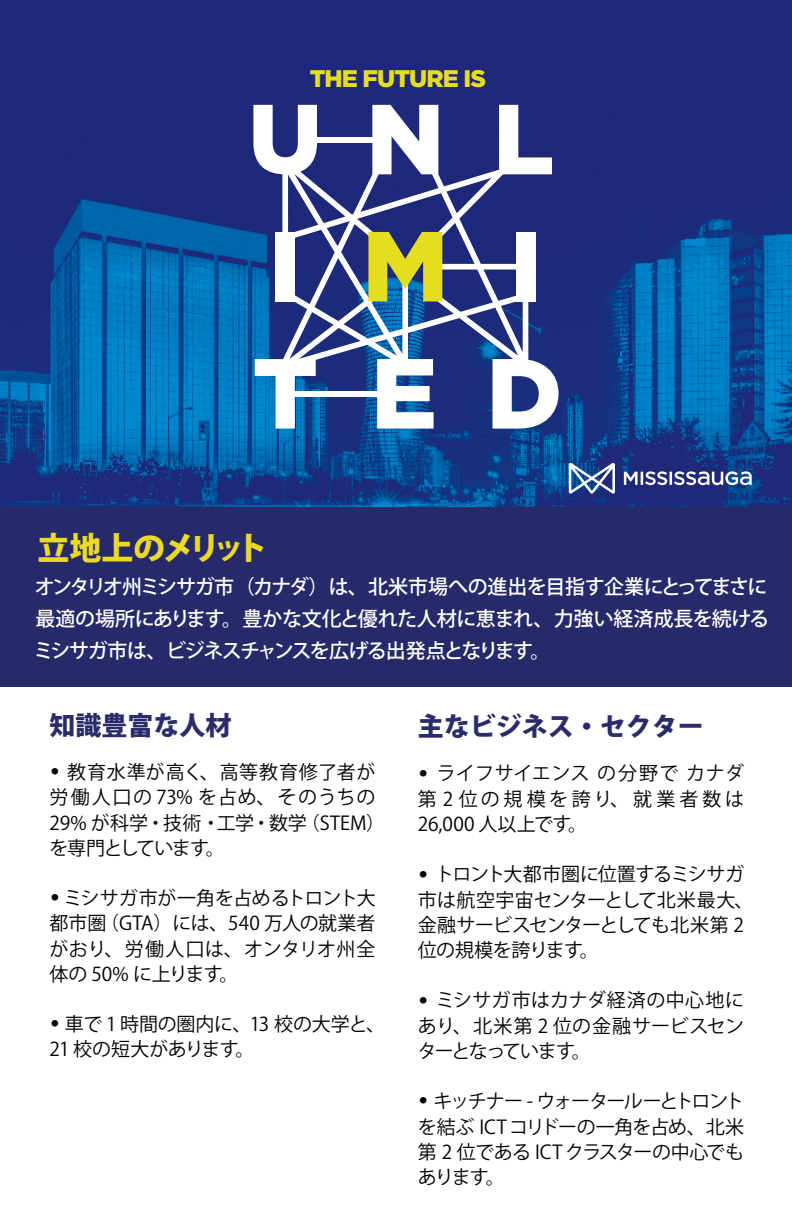
<style>
.page{position:relative;width:792px;height:1224px;background:#fff}
.page>*{position:absolute;margin:0;border:0;box-sizing:border-box;transform-origin:0 0}
.t1{font:800 32px "Koz Go Pro";letter-spacing:-.08em;color:#ead925}
.t2{font:800 26px "Koz Go Pro";color:#292c69}
.t3{font:800 26px "Koz Go Pro";color:#2a2b69}
.t4{font:900 24px "Gotham";letter-spacing:-.04em;color:#e7dd20}
.t5{font:500 20px/32px "Koz Go Pro";letter-spacing:-.06em;color:#fff;text-align:justify}
.t6{font:19px/25.4px "Koz Go Pro";letter-spacing:-.015em;color:#000;text-align:justify}
.t7{font:19px/25.4px "Koz Go Pro";letter-spacing:-.01em;color:#000101;text-align:justify}
.t8{font:19px/25.4px "Koz Go Pro";letter-spacing:.015em;color:#000101}
.s1{font-family:"Gotham";font-weight:700;font-size:22px}
.s2{font-family:"Gotham";font-weight:700;font-size:22px;color:#000101}
</style>
<div class="page">
<img style="left:0;top:0;width:792px;height:508px">
<div style="left:311px;top:137px;width:63px;height:5px;background:#fff"></div>
<div style="left:292px;top:391px;width:95px;height:6px;background:#fff"></div>
<svg style="left:282px;top:161px;width:246px;height:208px;fill:#1e2b7b"></svg>
<div style="left:276px;top:232px;width:19px;height:69px;background:#fff"></div>
<div style="left:516px;top:232px;width:19px;height:69px;background:#fff"></div>
<svg style="left:253px;top:105px;width:64px;height:69px"></svg>
<svg style="left:255px;top:359px;width:61px;height:70px"></svg>
<svg style="left:372px;top:105px;width:66px;height:69px"></svg>
<svg style="left:377px;top:359px;width:57px;height:70px"></svg>
<svg style="left:499px;top:105px;width:53px;height:69px"></svg>
<svg style="left:493px;top:359px;width:66px;height:70px"></svg>
<svg style="left:368px;top:232px;width:74px;height:69px;background:#b0b741"></svg>
<svg style="left:569px;top:463px;width:46px;height:31px"></svg>
<svg style="left:624px;top:471px;width:128px;height:14px"></svg>
<div style="left:0;top:508px;width:792px;height:179px;background:#26296a"></div>
<p class="t4" style="left:310px;top:62px;width:178px">THE FUTURE IS</p>
<h1 class="t1" style="left:38px;top:527px;width:232px">立地上のメリット</h1>
<p class="t5" style="left:34px;top:572px;width:737px">オンタリオ州ミシサガ市（カナダ）は、北米市場への進出を目指す企業にとってまさに最適の場所にあります。豊かな文化と優れた人材に恵まれ、力強い経済成長を続けるミシサガ市は、ビジネスチャンスを広げる出発点となります。</p>
<h2 class="t3" style="left:50px;top:708px;width:184px">知識豊富な人材</h2>
<p class="t8" style="left:50px;top:760px;width:337px"><span class="s1">•</span> 教育水準が高く、高等教育修了者が労働人口の 73% を占め、そのうちの<br>29% が科学・技術・工学・数学（STEM）を専門としています。</p>
<p class="t7" style="left:50px;top:886px;width:328px"><span class="s1">•</span> ミシサガ市が一角を占めるトロント大都市圏（GTA）には、540 万人の就業者がおり、労働人口は、オンタリオ州全体の 50% に上ります。</p>
<p class="t7" style="left:50px;top:1011px;width:337px"><span class="s1">•</span> 車で 1 時間の圏内に、13 校の大学と、<br>21 校の短大があります。</p>
<h2 class="t2" style="left:418px;top:709px;width:288px">主なビジネス・セクター</h2>
<p class="t6" style="left:418px;top:761px;width:328px"><span class="s2">•</span> ライフサイエンス の分野で カナダ第2位の規模を誇り、就業者数は26,000 人以上です。</p>
<p class="t6" style="left:418px;top:862px;width:337px;text-align:left"><span class="s2">•</span> トロント大都市圏に位置するミシサガ市は航空宇宙センターとして北米最大、金融サービスセンターとしても北米第 2位の規模を誇ります。</p>
<p class="t6" style="left:418px;top:988px;width:328px"><span class="s2">•</span> ミシサガ市はカナダ経済の中心地にあり、北米第 2 位の金融サービスセンターとなっています。</p>
<p class="t6" style="left:418px;top:1089px;width:328px"><span class="s2">•</span> キッチナー - ウォータールーとトロントを結ぶ ICT コリドーの一角を占め、北米第 2 位である ICT クラスターの中心でもあります。</p>
</div>
